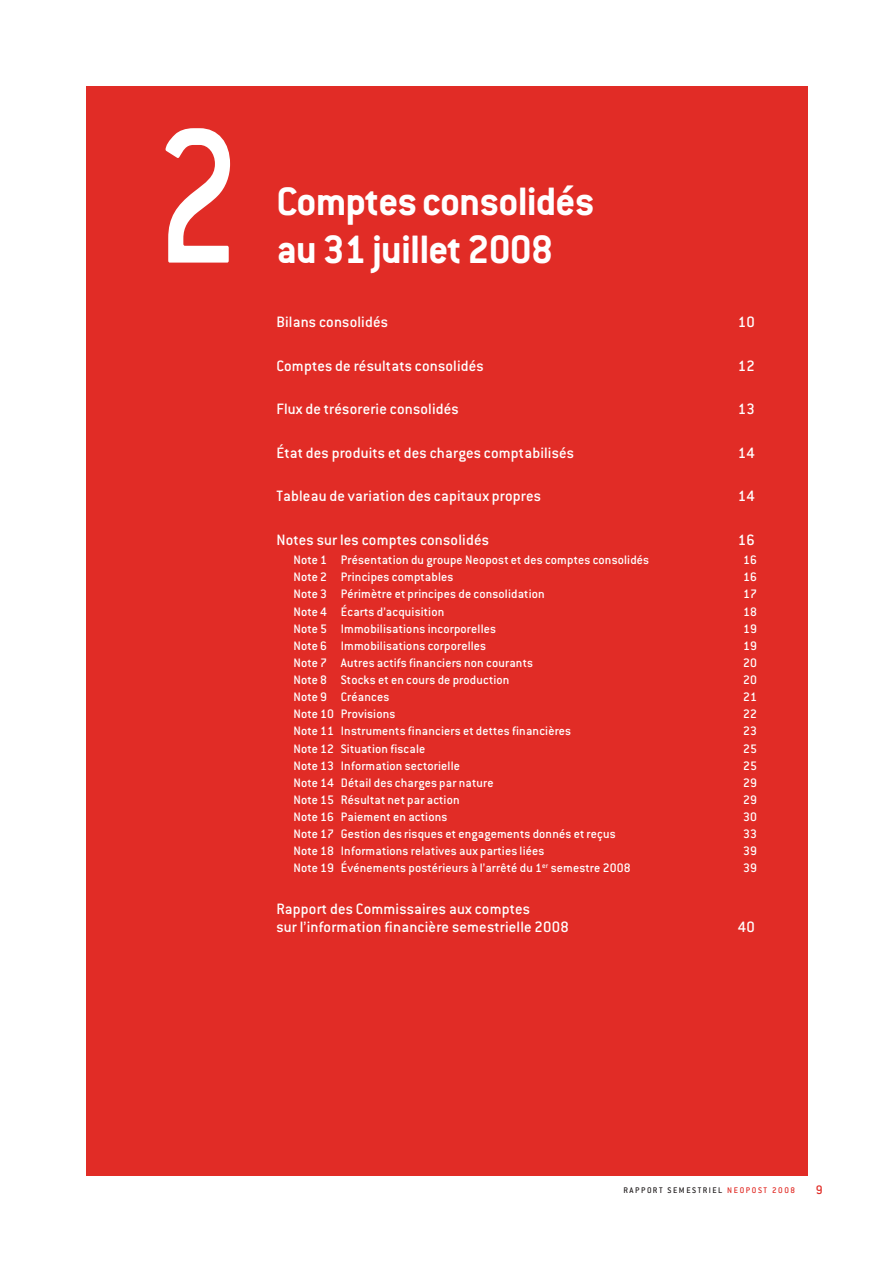
<style>
.page{position:relative;width:893px;height:1263px;background:#fff}
.page>*{position:absolute;margin:0;border:0;box-sizing:border-box;transform-origin:0 0}
.t1{font:500 210px "Conduit ITC";color:#fff;scale:.8 1}
.t2{font:700 43.5px/48px "Conduit ITC";letter-spacing:-.02em;color:#fff}
.t3{font:500 16.5px/18px "Conduit ITC";letter-spacing:.01em;color:#fff}
.t4{font:500 13.5px "Conduit ITC";letter-spacing:.01em;color:#fff}
.t5{font:500 9px "Conduit ITC";letter-spacing:.175em;color:#231f20}
.s1{color:#e12c26}
</style>
<div class="page">
<div style="left:86px;top:86px;width:721px;height:1090px;background:#e12c26"></div>
<h1 class="t1" style="left:156px;top:79px;width:109px">2</h1>
<h2 class="t2" style="left:276px;top:176px;width:320px">Comptes consolidés au 31 juillet 2008</h2>
<p class="t3" style="left:276px;top:313px;width:113px">Bilans consolidés</p>
<p class="t3" style="left:738px;top:313px;width:18px">10</p>
<p class="t3" style="left:276px;top:356px;width:209px">Comptes de résultats consolidés</p>
<p class="t3" style="left:738px;top:356px;width:18px">12</p>
<p class="t3" style="left:276px;top:400px;width:184px">Flux de trésorerie consolidés</p>
<p class="t3" style="left:738px;top:400px;width:18px">13</p>
<p class="t3" style="left:276px;top:444px;width:299px">État des produits et des charges comptabilisés</p>
<p class="t3" style="left:738px;top:444px;width:18px">14</p>
<p class="t3" style="left:276px;top:487px;width:266px">Tableau de variation des capitaux propres</p>
<p class="t3" style="left:738px;top:487px;width:18px">14</p>
<p class="t3" style="left:276px;top:531px;width:214px">Notes sur les comptes consolidés</p>
<p class="t3" style="left:738px;top:531px;width:18px">16</p>
<p class="t4" style="left:293px;top:552px;width:357px">Note 1 Présentation du groupe Neopost et des comptes consolidés</p>
<p class="t4" style="left:743px;top:552px;width:15px">16</p>
<p class="t4" style="left:293px;top:569px;width:162px">Note 2 Principes comptables</p>
<p class="t4" style="left:743px;top:569px;width:15px">16</p>
<p class="t4" style="left:293px;top:586px;width:253px">Note 3 Périmètre et principes de consolidation</p>
<p class="t4" style="left:743px;top:586px;width:15px">17</p>
<p class="t4" style="left:293px;top:604px;width:152px">Note 4 Écarts d’acquisition</p>
<p class="t4" style="left:743px;top:604px;width:15px">18</p>
<p class="t4" style="left:293px;top:621px;width:204px">Note 5 Immobilisations incorporelles</p>
<p class="t4" style="left:743px;top:621px;width:15px">19</p>
<p class="t4" style="left:293px;top:638px;width:194px">Note 6 Immobilisations corporelles</p>
<p class="t4" style="left:743px;top:638px;width:15px">19</p>
<p class="t4" style="left:293px;top:655px;width:241px">Note 7 Autres actifs financiers non courants</p>
<p class="t4" style="left:743px;top:655px;width:15px">20</p>
<p class="t4" style="left:293px;top:672px;width:218px">Note 8 Stocks et en cours de production</p>
<p class="t4" style="left:743px;top:672px;width:15px">20</p>
<p class="t4" style="left:293px;top:689px;width:98px">Note 9 Créances</p>
<p class="t4" style="left:743px;top:689px;width:15px">21</p>
<p class="t4" style="left:293px;top:706px;width:104px">Note 10 Provisions</p>
<p class="t4" style="left:743px;top:706px;width:15px">22</p>
<p class="t4" style="left:293px;top:723px;width:279px">Note 11 Instruments financiers et dettes financières</p>
<p class="t4" style="left:743px;top:723px;width:15px">23</p>
<p class="t4" style="left:293px;top:741px;width:133px">Note 12 Situation fiscale</p>
<p class="t4" style="left:743px;top:741px;width:15px">25</p>
<p class="t4" style="left:293px;top:758px;width:168px">Note 13 Information sectorielle</p>
<p class="t4" style="left:743px;top:758px;width:15px">25</p>
<p class="t4" style="left:293px;top:775px;width:202px">Note 14 Détail des charges par nature</p>
<p class="t4" style="left:743px;top:775px;width:15px">29</p>
<p class="t4" style="left:293px;top:792px;width:168px">Note 15 Résultat net par action</p>
<p class="t4" style="left:743px;top:792px;width:15px">29</p>
<p class="t4" style="left:293px;top:809px;width:155px">Note 16 Paiement en actions</p>
<p class="t4" style="left:743px;top:809px;width:15px">30</p>
<p class="t4" style="left:293px;top:826px;width:324px">Note 17 Gestion des risques et engagements donnés et reçus</p>
<p class="t4" style="left:743px;top:826px;width:15px">33</p>
<p class="t4" style="left:293px;top:843px;width:253px">Note 18 Informations relatives aux parties liées</p>
<p class="t4" style="left:743px;top:843px;width:15px">39</p>
<p class="t4" style="left:293px;top:861px;width:339px">Note 19 Événements postérieurs à l’arrêté du 1<sup>er</sup> semestre 2008</p>
<p class="t4" style="left:743px;top:861px;width:15px">39</p>
<p class="t3" style="left:276px;top:899px;width:294px">Rapport des Commissaires aux comptes<br>sur l’information financière semestrielle 2008</p>
<p class="t3" style="left:738px;top:917px;width:18px">40</p>
<p class="t5" style="left:623px;top:1185px;width:7px">rapp</p>
<p class="t5" style="left:647px;top:1185px;width:150px">ort semestri el <span class="s1">n eopost 2008</span></p>
</div>
